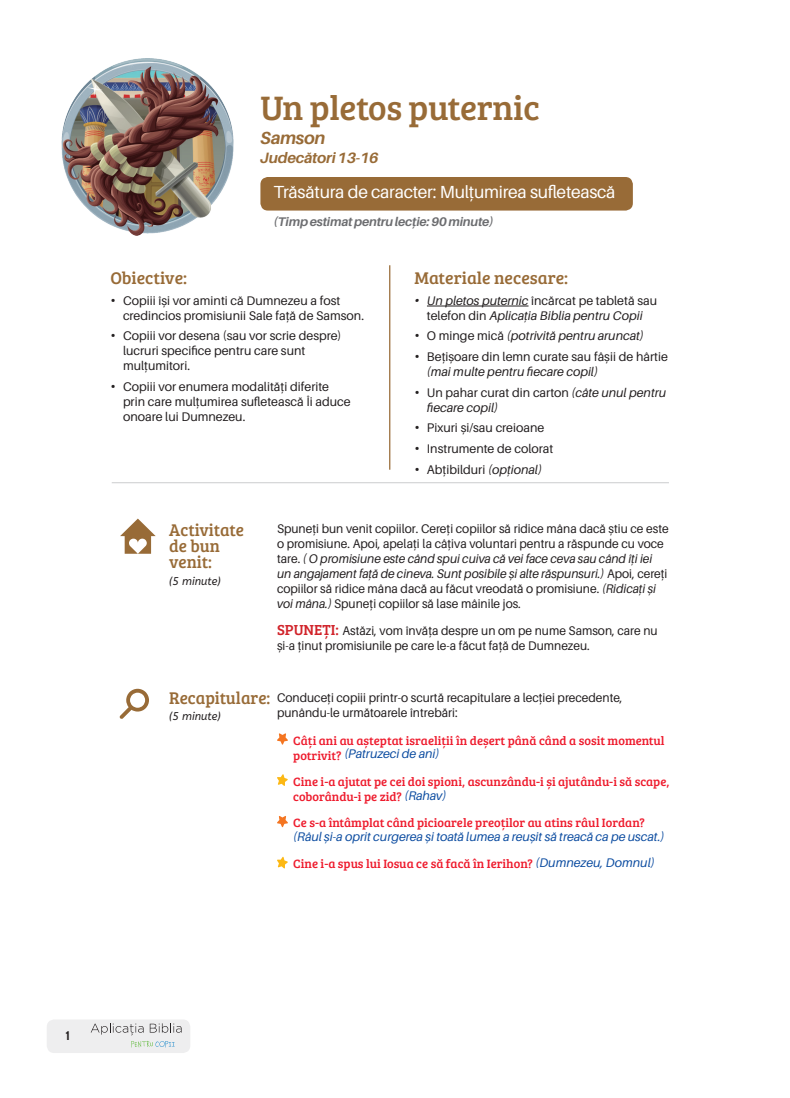
<style>
.page{position:relative;width:790px;height:1098px;background:#fff}
.page>*{position:absolute;margin:0;border:0;box-sizing:border-box;transform-origin:0 0}
.t1{font:35px "Bree Serif";letter-spacing:-.01em;color:#986b37}
.t2{font:17.5px/16.2px "Bree Serif";color:#986b37}
.t3{font:17.5px "Aileron";letter-spacing:-.015em;color:#fff}
.t4{font:italic 700 17.5px "Aileron";letter-spacing:-.015em;color:#986b37}
.t5{font:italic 700 15px "Aileron";letter-spacing:-.015em;color:#986b37}
.t6{font:12.5px/15px "Aileron";color:#231f20;scale:.96 1}
.t7{font:12.5px/15px "Aileron";color:#231f20}
.t8{font:12.5px/13.8px "Bree Serif";color:#ee1b2d}
.t9{font:italic 12.5px/15px "Aileron";color:#231f20;text-align:center}
.t10{font:italic 12.5px/13.8px "Aileron";color:#0d4da1}
.t11{font:italic 700 12.5px "Aileron";letter-spacing:-.015em;color:#6c6d70}
.t12{font:700 12.5px "Cabin";color:#231f20}
.t13{font:italic 11.25px "A Bee Zee";color:#231f20}
.s1{font-size:15px}
.s2{font-style:normal}
.s3{font-style:normal;font-size:15px}
.s4{font-style:italic}
.s5{font-family:"Bree Serif";font-size:15px;color:#d1232a}
.s6{font-family:"Aileron";font-style:italic;color:#0d4da1}
.s7{font-family:"Bree Serif";font-style:normal;color:#ee1b2d}
</style>
<div class="page">
<div style="left:47px;top:1019px;width:143px;height:33px;background:#eeeeef;border-radius:8px"></div>
<svg style="left:91px;top:1023px;width:90px;height:24px"></svg>
<img style="left:61px;top:58px;width:173px;height:178px">
<hr style="left:426px;top:306px;width:102px;height:1px;background:#231f20">
<hr style="left:389px;top:265px;width:1px;height:204px;background:#986b37">
<svg style="left:277px;top:733px;width:11px;height:11px"></svg>
<svg style="left:277px;top:774px;width:11px;height:12px"></svg>
<svg style="left:277px;top:816px;width:11px;height:11px"></svg>
<svg style="left:277px;top:856px;width:11px;height:12px"></svg>
<hr style="left:112px;top:482px;width:556px;height:1px;background:#d5d6d8">
<svg style="left:120px;top:518px;width:35px;height:35px"></svg>
<svg style="left:119px;top:688px;width:30px;height:31px"></svg>
<div style="left:260px;top:177px;width:372px;height:33px;background:#986b37;border-radius:8px"></div>
<p class="t1" style="left:260px;top:82px;width:281px">Un pletos puternic</p>
<p class="t4" style="left:260px;top:128px;width:67px">Samson</p>
<p class="t5" style="left:260px;top:150px;width:120px">Judecători 13-16</p>
<p class="t3" style="left:273px;top:182px;width:343px">Trăsătura de caracter: Mulțumirea sufletească</p>
<p class="t11" style="left:273px;top:214px;width:221px">(Timp estimat pentru lecție: 90 minute)</p>
<p class="t2" style="left:110px;top:269px;width:78px">Obiective:</p>
<p class="t7" style="left:123px;top:293px;width:242px;text-indent:-12px"><span class="s1">•</span> Copiii își vor aminti că Dumnezeu a fost credincios promisiunii Sale față de Samson.</p>
<p class="t7" style="left:123px;top:329px;width:220px;text-indent:-12px"><span class="s1">•</span> Copiii vor desena (sau vor scrie despre) lucruri specifice pentru care sunt mulțumitori.</p>
<p class="t7" style="left:123px;top:379px;width:229px;text-indent:-12px"><span class="s1">•</span> Copiii vor enumera modalități diferite prin care mulțumirea sufletească Îi aduce onoare lui Dumnezeu.</p>
<p class="t2" style="left:414px;top:269px;width:155px">Materiale necesare:</p>
<p class="t9" style="left:414px;top:293px;width:244px"><span class="s1">•</span> Un pletos puternic <span class="s2">încărcat pe tabletă sau telefon din</span> Aplicația Biblia pentru Copii</p>
<p class="t9" style="left:414px;top:329px;width:231px"><span class="s3">•</span> <span class="s2">O minge mică</span> (potrivită pentru aruncat)</p>
<p class="t7" style="left:426px;top:349px;width:242px;text-indent:-12px"><span class="s1">•</span> Bețișoare din lemn curate sau fâșii de hârtie <span class="s4">(mai multe pentru fiecare copil)</span></p>
<p class="t9" style="left:426px;top:385px;width:241px;text-align:left;text-indent:-12px"><span class="s3">•</span> <span class="s2">Un pahar curat din carton</span> (câte unul pentru fiecare copil)</p>
<p class="t7" style="left:414px;top:420px;width:131px"><span class="s1">•</span> Pixuri și/sau creioane</p>
<p class="t7" style="left:414px;top:441px;width:140px"><span class="s1">•</span> Instrumente de colorat</p>
<p class="t7" style="left:414px;top:462px;width:129px"><span class="s1">•</span> Abțibilduri <span class="s4">(opțional)</span></p>
<p class="t2" style="left:169px;top:520px;width:76px">Activitate de bun venit:</p>
<p class="t13" style="left:169px;top:574px;width:53px">(5 minute)</p>
<p class="t6" style="left:277px;top:521px;width:409px">Spuneți bun venit copiilor. Cereți copiilor să ridice mâna dacă știu ce este o promisiune. Apoi, apelați la câțiva voluntari pentru a răspunde cu voce tare. <span class="s4">( O promisiune este când spui cuiva că vei face ceva sau când îți iei un angajament față de cineva. Sunt posibile și alte răspunsuri.)</span> Apoi, cereți copiilor să ridice mâna dacă au făcut vreodată o promisiune. <span class="s4">(Ridicați și voi mâna.)</span> Spuneți copiilor să lase mâinile jos.</p>
<p class="t6" style="left:277px;top:623px;width:398px"><span class="s5">SPUNEȚI:</span> Astăzi, vom învăța despre un om pe nume Samson, care nu și-a ținut promisiunile pe care le-a făcut față de Dumnezeu.</p>
<p class="t2" style="left:169px;top:688px;width:103px">Recapitulare:</p>
<p class="t13" style="left:169px;top:709px;width:53px">(5 minute)</p>
<p class="t6" style="left:277px;top:690px;width:361px">Conduceți copiii printr-o scurtă recapitulare a lecției precedente, punându-le următoarele întrebări:</p>
<p class="t8" style="left:293px;top:732px;width:372px">Câți ani au așteptat israeliții în deșert până când a sosit momentul potrivit? <span class="s6">(Patruzeci de ani)</span></p>
<p class="t8" style="left:293px;top:773px;width:377px;line-height:15px">Cine i-a ajutat pe cei doi spioni, ascunzându-i și ajutându-i să scape, coborându-i pe zid? <span class="s6">(Rahav)</span></p>
<p class="t10" style="left:293px;top:816px;width:372px"><span class="s7">Ce s-a întâmplat când picioarele preoților au atins râul Iordan? </span>(Râul și-a oprit curgerea și toată lumea a reușit să treacă ca pe uscat.)</p>
<p class="t8" style="left:293px;top:856px;width:362px">Cine i-a spus lui Iosua ce să facă în Ierihon? <span class="s6">(Dumnezeu, Domnul)</span></p>
<p class="t12" style="left:65px;top:1025px;width:6px">1</p>
</div>
